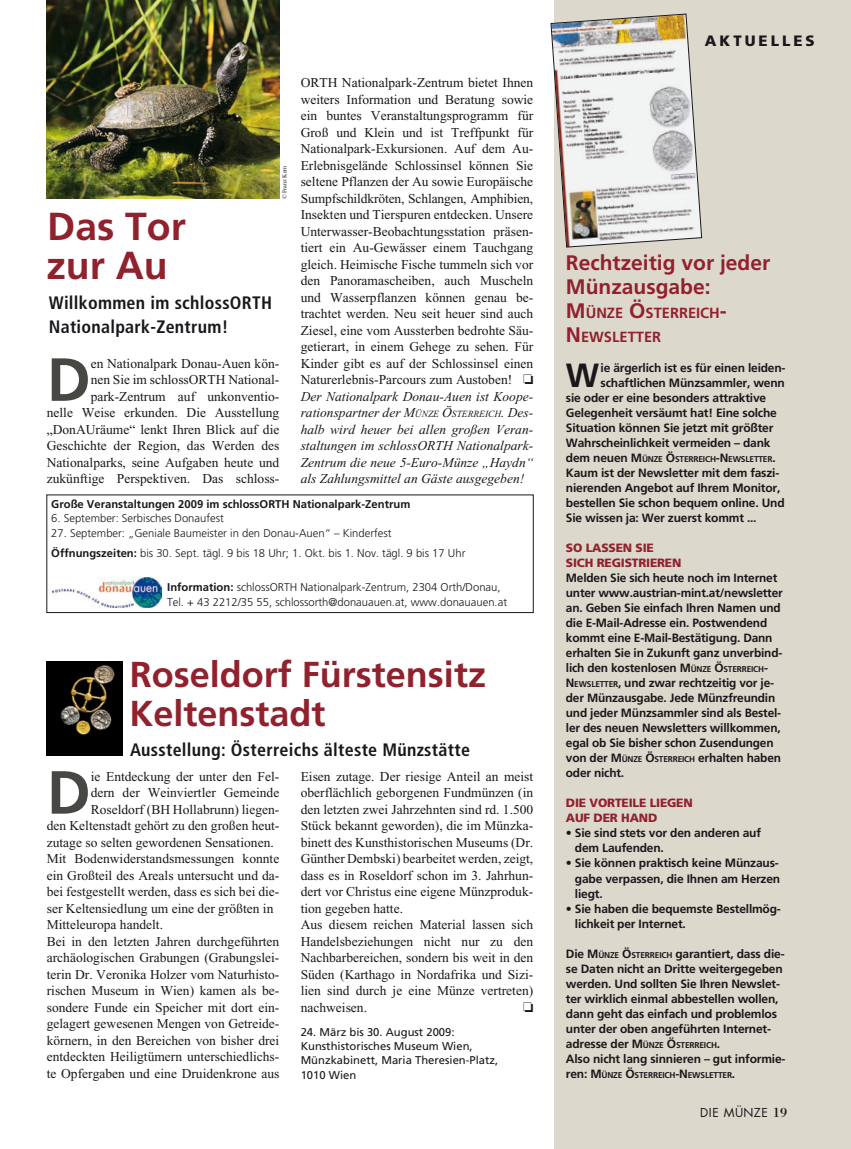
<style>
.page{position:relative;width:851px;height:1149px;background:#fff}
.page>*{position:absolute;margin:0;border:0;box-sizing:border-box;transform-origin:0 0}
.t1{font:700 60.75px "Frutiger";color:#464844}
.t2{font:700 39px/39px "Frutiger";color:#92212e}
.t3{font:700 36px/39px "Frutiger";color:#92212e}
.t4{font:700 33.45px "Frutiger";color:#1a171c}
.t5{font:700 21px/24px "Frutiger";color:#92212e}
.t6{font:700 condensed 18px/24px "Frutiger";letter-spacing:.015em;color:#1a171c}
.t7{font:900 15px "Frutiger";letter-spacing:.2em;color:#1a171c}
.t8{font:700 14.7px/24px "Frutiger";color:#92212e}
.t9{font:13.5px/16.5px "Times New Roman";color:#1a171c;text-align:right}
.t10{font:700 12px/15px "Frutiger";letter-spacing:-.015em;color:#1a171c}
.t11{font:900 12px "Frutiger";letter-spacing:-.015em;color:#92212e}
.t12{font:12px "Futura";letter-spacing:.05em;color:#1a171c}
.t13{font:300 11.25px/20.2px "Frutiger";color:#1a171c}
.t14{font:11.25px/14.2px "Frutiger";color:#1a171c}
.t15{font:700 11.25px "Frutiger";color:#1a171c}
.t16{font:700 8.4px "Frutiger";letter-spacing:-.02em;color:#1a171c}
.t17{font:6px "Times New Roman";color:#1a171c}
.s1{font-style:italic}
.s2{font-style:italic;font-size:9.45px}
.s3{font-weight:700}
.s4{font-size:21px}
.s5{font-size:12px}
.s6{font-style:inherit}
.s7{font-size:8.4px}
.s8{font-family:"Bodoni";font-size:14.25px}
</style>
<div class="page">
<img style="left:47px;top:0;width:232px;height:199px">
<div style="left:554px;top:0;width:296px;height:1148px;background:#dcd9cc"></div>
<img style="left:52px;top:577px;width:109px;height:30px">
<img style="left:47px;top:661px;width:76px;height:94px">
<svg style="left:550px;top:13px;width:152px;height:235px"></svg>
<h2 class="t2" style="left:46px;top:207px;width:141px">Das Tor zur Au</h2>
<h3 class="t6" style="left:49px;top:291px;width:225px">Willkommen im schlossORTH<br>Nationalpark-Zentrum!</h3>
<p class="t17" style="left:281px;top:199px;width:35px;rotate:-90deg">© Franz Kern</p>
<h1 class="t1" style="left:47px;top:344px;width:45px">D</h1>
<p class="t9" style="left:47px;top:355px;width:234px">en Nationalpark Donau-Auen kön-<br>nen Sie im schlossORTH National&shy;park-Zentrum auf unkonventio-<br>nelle Weise erkunden. Die Ausstellung „DonAUräume“ lenkt Ihren Blick auf die Geschichte der Region, das Werden des Nationalparks, seine Aufgaben heute und zukünftige Perspektiven. Das schloss-</p>
<p class="t9" style="left:300px;top:74px;width:234px;text-align:justify">ORTH Nationalpark-Zentrum bietet Ihnen weiters Information und Beratung sowie ein buntes Veranstaltungsprogramm für Groß und Klein und ist Treffpunkt für Nationalpark-Exkursionen. Auf dem Au-Erlebnisgelände Schlossinsel können Sie seltene Pflanzen der Au sowie Europäische Sumpfschildkröten, Schlangen, Amphibien, Insekten und Tierspuren entdecken. Unsere Unterwasser-Beobachtungsstation präsen&shy;tiert ein Au-Gewässer einem Tauchgang gleich. Heimische Fische tummeln sich vor den Panoramascheiben, auch Muscheln und Wasserpflanzen können genau be&shy;trachtet werden. Neu seit heuer sind auch Ziesel, eine vom Aussterben bedrohte Säu&shy;getierart, in einem Gehege zu sehen. Für Kinder gibt es auf der Schlossinsel einen Naturerlebnis-Parcours zum Austoben! □ <span class="s1">Der Nationalpark Donau-Auen ist Koope&shy;rationspartner der</span> <span class="s1">M</span><span class="s2">ÜNZE</span> <span class="s1">Ö</span><span class="s2">STERREICH</span><span class="s1">. Des&shy;halb wird heuer bei allen großen Veran&shy;staltungen im schlossORTH Nationalpark-Zentrum die neue 5-Euro-Münze „Haydn“ als Zahlungsmittel an Gäste ausgegeben!</span></p>
<p class="t15" style="left:51px;top:497px;width:360px">Große Veranstaltungen 2009 im schlossORTH Nationalpark-Zentrum</p>
<p class="t13" style="left:51px;top:508px;width:174px">6. September: Serbisches Donaufest</p>
<p class="t13" style="left:51px;top:522px;width:415px">27. September: „Geniale Baumeister in den Donau-Auen“ – Kinderfest<br><span class="s3">Öffnungszeiten:</span> bis 30. Sept. tägl. 9 bis 18 Uhr; 1. Okt. bis 1. Nov. tägl. 9 bis 17 Uhr</p>
<p class="t13" style="left:167px;top:580px;width:341px;line-height:14.2px"><span class="s3">Information:</span> schlossORTH Nationalpark-Zentrum, 2304 Orth/Donau,<br>Tel. + 43 2212/35 55, schlossorth@donauauen.at, www.donauauen.at</p>
<h3 class="t3" style="left:129px;top:654px;width:358px">Roseldorf Fürstensitz<br>Keltenstadt</h3>
<h3 class="t6" style="left:130px;top:737px;width:341px">Ausstellung: Österreichs älteste Münzstätte</h3>
<h1 class="t1" style="left:47px;top:756px;width:45px">D</h1>
<p class="t9" style="left:91px;top:767px;width:190px">ie Entdeckung der unter den Fel-</p>
<p class="t9" style="left:91px;top:784px;width:190px">dern der Weinviertler Gemeinde</p>
<p class="t9" style="left:91px;top:800px;width:190px">Roseldorf (BH Hollabrunn) liegen-</p>
<p class="t9" style="left:47px;top:817px;width:234px">den Keltenstadt gehört zu den großen heut-</p>
<p class="t9" style="left:47px;top:833px;width:228px">zutage so selten gewordenen Sensationen.</p>
<p class="t9" style="left:47px;top:850px;width:234px">Mit Bodenwiderstandsmessungen konnte</p>
<p class="t9" style="left:47px;top:866px;width:234px">ein Großteil des Areals untersucht und da-</p>
<p class="t9" style="left:47px;top:883px;width:234px">bei festgestellt werden, dass es sich bei die-</p>
<p class="t9" style="left:47px;top:899px;width:228px">ser Keltensiedlung um eine der größten in</p>
<p class="t9" style="left:47px;top:916px;width:118px">Mitteleuropa handelt.</p>
<p class="t9" style="left:47px;top:932px;width:234px">Bei in den letzten Jahren durchgeführten</p>
<p class="t9" style="left:47px;top:949px;width:234px">archäologischen Grabungen (Grabungslei-</p>
<p class="t9" style="left:47px;top:965px;width:234px">terin Dr. Veronika Holzer vom Naturhisto-</p>
<p class="t9" style="left:47px;top:982px;width:234px">rischen Museum in Wien) kamen als be-</p>
<p class="t9" style="left:47px;top:998px;width:234px">sondere Funde ein Speicher mit dort ein-</p>
<p class="t9" style="left:47px;top:1015px;width:234px">gelagert gewesenen Mengen von Getreide-</p>
<p class="t9" style="left:47px;top:1031px;width:234px">körnern, in den Bereichen von bisher drei</p>
<p class="t9" style="left:47px;top:1048px;width:234px">entdeckten Heiligtümern unterschiedlichs-</p>
<p class="t9" style="left:47px;top:1064px;width:234px">te Opfergaben und eine Druidenkrone aus</p>
<p class="t9" style="left:300px;top:767px;width:234px;text-align:left">Eisen zutage. Der riesige Anteil an meist oberflächlich geborgenen Fundmünzen (in den letzten zwei Jahrzehnten sind rd. 1.500<br>Stück bekannt geworden), die im Münzka&shy;binett des Kunsthistorischen Museums (Dr.<br>Günther Dembski) bearbeitet werden, zeigt, dass es in Roseldorf schon im 3. Jahrhun&shy;dert vor Christus eine eigene Münzproduk&shy;tion gegeben hatte.<br>Aus diesem reichen Material lassen sich Handelsbeziehungen nicht nur zu den Nachbarbereichen, sondern bis weit in den Süden (Karthago in Nordafrika und Sizi&shy;lien sind durch je eine Münze vertreten) nachweisen.</p>
<p class="t14" style="left:300px;top:1024px;width:199px">24. März bis 30. August 2009:<br>Kunsthistorisches M useum Wien,<br>M ünzkabinett, Maria Theresien-Platz,<br>1010 Wien</p>
<p class="t7" style="left:704px;top:31px;width:111px">AKTUELLES</p>
<h3 class="t5" style="left:566px;top:250px;width:206px">Rechtzeitig vor jeder<br>Münzausgabe:</h3>
<p class="t8" style="left:566px;top:301px;width:162px"><span class="s4">M</span>ÜNZE <span class="s4">Ö</span>STERREICH<span class="s4">-<br></span><span class="s4">N</span> EWSLETTER</p>
<h3 class="t4" style="left:566px;top:355px;width:35px">W</h3>
<p class="t10" style="left:600px;top:360px;width:186px">ie ärgerlich ist es für einen leiden-</p>
<p class="t10" style="left:600px;top:375px;width:186px">schaftlichen Münzsammler, wenn</p>
<p class="t10" style="left:566px;top:390px;width:202px">sie oder er eine besonders attraktive</p>
<p class="t10" style="left:566px;top:405px;width:212px">Gelegenheit versäumt hat! Eine solche</p>
<p class="t10" style="left:566px;top:420px;width:209px">Situation können Sie jetzt mit größter</p>
<p class="t10" style="left:566px;top:435px;width:206px">Wahrscheinlichkeit vermeiden – dank</p>
<p class="t16" style="left:566px;top:454px;width:211px"><span class="s5">dem neuen</span> <span class="s5">M</span>ÜNZE <span class="s5">Ö</span>STERREICH<span class="s5">-</span><span class="s5">N</span> EWSLETTER<span class="s5">.</span></p>
<p class="t10" style="left:566px;top:465px;width:220px">Kaum ist der Newsletter mit dem faszi&shy;nierenden Angebot auf Ihrem Monitor, bestellen Sie schon bequem online. Und Sie wissen ja: Wer zuerst kommt ...</p>
<p class="t11" style="left:566px;top:540px;width:29px">SO LASSEN</p>
<p class="t11" style="left:635px;top:540px;width:13px">SIE</p>
<p class="t11" style="left:566px;top:555px;width:8px">SICH</p>
<p class="t11" style="left:596px;top:555px;width:8px">REGISTRIEREN</p>
<p class="t10" style="left:566px;top:570px;width:218px">Melden Sie sich heute noch im Internet unter www.austrian-mint.at/newsletter an. Geben Sie einfach Ihren Namen und die E-Mail-Adresse ein. Postwendend kommt eine E-Mail-Bestätigung. Dann erhalten Sie in Zukunft ganz unverbind&shy;lich den kostenlosen <span class="s6">M</span><span class="s7">ÜNZE</span> <span class="s6">Ö</span><span class="s7">STERREICH</span>-<br><span class="s6">N</span> <span class="s7">EWSLETTER</span>, und zwar rechtzeitig vor je&shy;der Münzausgabe. Jede Münzfreundin und jeder Münzsammler sind als Bestel&shy;ler des neuen Newsletters willkommen, egal ob Sie bisher schon Zusendungen von der <span class="s6">M</span><span class="s7">ÜNZE</span> <span class="s6">Ö</span><span class="s7">STERREICH</span> erhalten haben oder nicht.</p>
<p class="t11" style="left:566px;top:795px;width:49px">DIE VORTEILE</p>
<p class="t11" style="left:649px;top:795px;width:8px">LIEGEN</p>
<p class="t11" style="left:566px;top:810px;width:9px">AUF</p>
<p class="t11" style="left:593px;top:810px;width:9px">DER</p>
<p class="t11" style="left:621px;top:810px;width:19px">HAND</p>
<p class="t10" style="left:574px;top:825px;width:188px;text-indent:-9px">• Sie sind stets vor den anderen auf dem Laufenden.</p>
<p class="t10" style="left:574px;top:855px;width:207px;text-indent:-9px">• Sie können praktisch keine Münzaus&shy;gabe verpassen, die Ihnen am Herzen liegt.</p>
<p class="t10" style="left:574px;top:900px;width:207px;text-indent:-9px">• Sie haben die bequemste Bestellmög&shy;lichkeit per Internet.</p>
<p class="t10" style="left:566px;top:945px;width:220px">Die <span class="s6">M</span><span class="s7">ÜNZE</span> <span class="s6">Ö</span><span class="s7">STERREICH</span> garantiert, dass die&shy;se Daten nicht an Dritte weitergegeben werden. Und sollten Sie Ihren Newslet&shy;ter wirklich einmal abbestellen wollen, dann geht das einfach und problemlos unter der oben angeführten Internet-</p>
<p class="t16" style="left:566px;top:1039px;width:156px"><span class="s5">adresse der</span> <span class="s5">M</span>ÜNZE <span class="s5">Ö</span>STERREICH<span class="s5">.</span></p>
<p class="t10" style="left:566px;top:1050px;width:221px">Also nicht lang sinnieren – gut informie-</p>
<p class="t16" style="left:566px;top:1069px;width:171px"><span class="s5">ren:</span> <span class="s5">M</span>ÜNZE <span class="s5">Ö</span>STERREICH<span class="s5">-</span><span class="s5">N</span> EWSLETTER<span class="s5">.</span></p>
<p class="t12" style="left:700px;top:1104px;width:88px">DIE MÜNZE <span class="s8">19</span></p>
</div>
